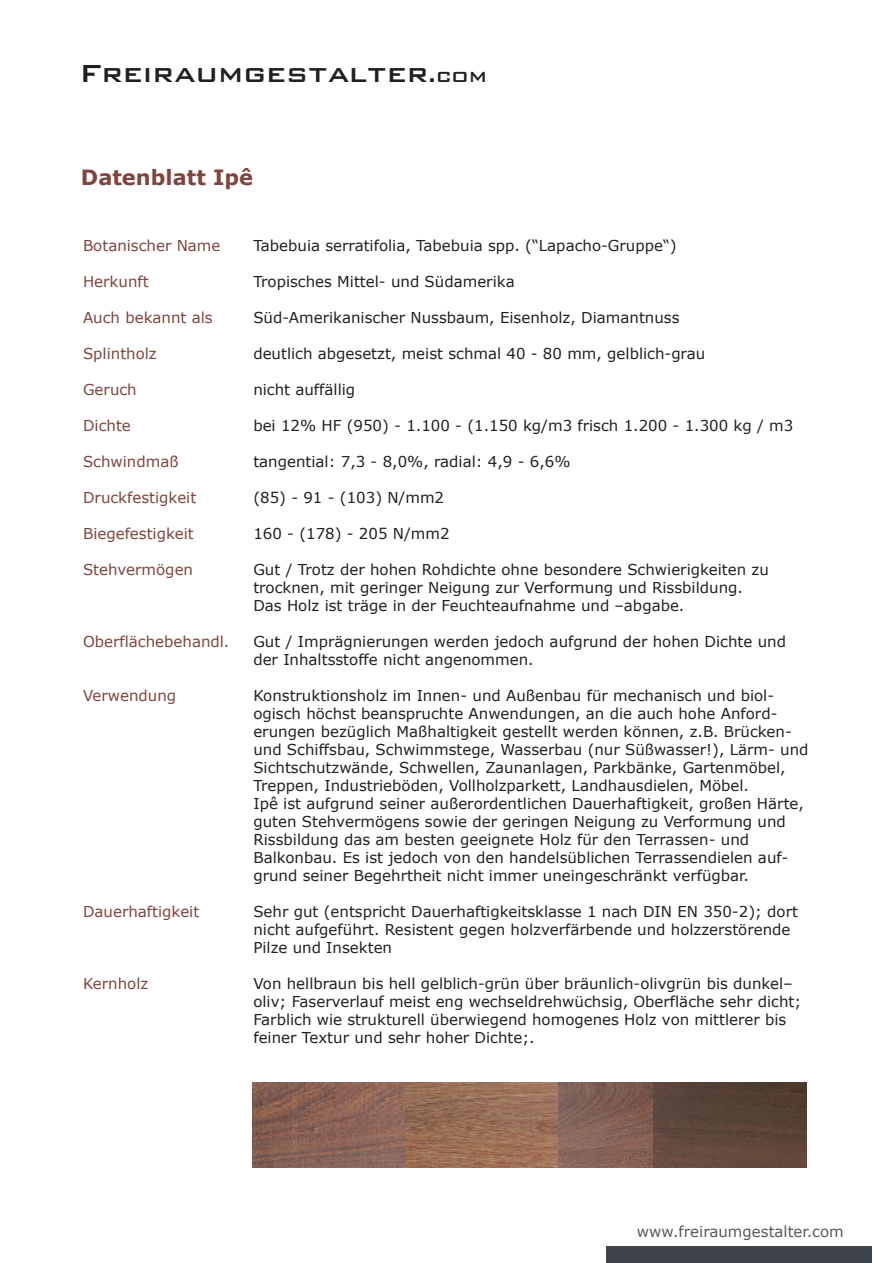
<style>
.page{position:relative;width:893px;height:1263px;background:#fff}
.page>*{position:absolute;margin:0;border:0;box-sizing:border-box;transform-origin:0 0}
.t1{font:500 33px "Bank Gothic BT";color:#231f20}
.t2{font:700 21px "Verdana";color:#80443e}
.t3{font:15px/18px "Verdana";color:#231f20}
.t4{font:15px "Verdana";color:#80443e}
.t5{font:15px "Verdana";color:#58595b}
.s1{font-size:24px}
</style>
<div class="page">
<div style="left:606px;top:1247px;width:265px;height:16px;background:#3e4449"></div>
<img style="left:252px;top:1083px;width:401px;height:85px">
<img style="left:653px;top:1083px;width:153px;height:85px">
<h1 class="t1" style="left:79px;top:55px;width:409px">Freiraumgestalter<span class="s1">.com</span></h1>
<h2 class="t2" style="left:81px;top:163px;width:174px">Datenblatt Ipê</h2>
<p class="t4" style="left:83px;top:235px;width:139px">Botanischer Name</p>
<p class="t4" style="left:83px;top:271px;width:67px">Herkunft</p>
<p class="t4" style="left:83px;top:307px;width:131px">Auch bekannt als</p>
<p class="t4" style="left:83px;top:343px;width:75px">Splintholz</p>
<p class="t4" style="left:83px;top:379px;width:55px">Geruch</p>
<p class="t4" style="left:83px;top:415px;width:49px">Dichte</p>
<p class="t4" style="left:83px;top:451px;width:97px">Schwindmaß</p>
<p class="t4" style="left:83px;top:487px;width:115px">Druckfestigkeit</p>
<p class="t4" style="left:83px;top:523px;width:112px">Biegefestigkeit</p>
<p class="t4" style="left:83px;top:559px;width:112px">Stehvermögen</p>
<p class="t4" style="left:83px;top:631px;width:148px">Oberflächebehandl.</p>
<p class="t4" style="left:83px;top:685px;width:95px">Verwendung</p>
<p class="t4" style="left:83px;top:901px;width:118px">Dauerhaftigkeit</p>
<p class="t4" style="left:83px;top:973px;width:67px">Kernholz</p>
<p class="t3" style="left:253px;top:236px;width:425px">Tabebuia serratifolia, Tabebuia spp. (“Lapacho-Gruppe“)</p>
<p class="t3" style="left:253px;top:272px;width:263px">Tropisches Mittel- und Südamerika</p>
<p class="t3" style="left:253px;top:308px;width:428px">Süd-Amerikanischer Nussbaum, Eisenholz, Diamantnuss</p>
<p class="t3" style="left:253px;top:344px;width:453px">deutlich abgesetzt, meist schmal 40 - 80 mm, gelblich-grau</p>
<p class="t3" style="left:253px;top:380px;width:103px">nicht auffällig</p>
<p class="t3" style="left:253px;top:416px;width:541px">bei 12% HF (950) - 1.100 - (1.150 kg/m3 frisch 1.200 - 1.300 kg / m3</p>
<p class="t3" style="left:253px;top:452px;width:319px">tangential: 7,3 - 8,0%, radial: 4,9 - 6,6%</p>
<p class="t3" style="left:253px;top:488px;width:192px">(85) - 91 - (103) N/mm2</p>
<p class="t3" style="left:253px;top:524px;width:198px">160 - (178) - 205 N/mm2</p>
<p class="t3" style="left:253px;top:560px;width:517px">Gut / Trotz der hohen Rohdichte ohne besondere Schwierigkeiten zu trocknen, mit geringer Neigung zur Verformung und Rissbildung.<br>Das Holz ist träge in der Feuchteaufnahme und –abgabe.</p>
<p class="t3" style="left:253px;top:632px;width:534px">Gut / Imprägnierungen werden jedoch aufgrund der hohen Dichte und der Inhaltsstoffe nicht angenommen.</p>
<p class="t3" style="left:253px;top:686px;width:557px">Konstruktionsholz im Innen- und Außenbau für mechanisch und biol&shy;ogisch höchst beanspruchte Anwendungen, an die auch hohe Anford&shy;erungen bezüglich Maßhaltigkeit gestellt werden können, z.B. Brücken&shy;und Schiffsbau, Schwimmstege, Wasserbau (nur Süßwasser!), Lärm- und Sichtschutzwände, Schwellen, Zaunanlagen, Parkbänke, Gartenmöbel, Treppen, Industrieböden, Vollholzparkett, Landhausdielen, Möbel.<br>Ipê ist aufgrund seiner außerordentlichen Dauerhaftigkeit, großen Härte, guten Stehvermögens sowie der geringen Neigung zu Verformung und Rissbildung das am besten geeignete Holz für den Terrassen- und Balkonbau. Es ist jedoch von den handelsüblichen Terrassendielen auf&shy;grund seiner Begehrtheit nicht immer uneingeschränkt verfügbar.</p>
<p class="t3" style="left:253px;top:902px;width:546px">Sehr gut (entspricht Dauerhaftigkeitsklasse 1 nach DIN EN 350-2); dort nicht aufgeführt. Resistent gegen holzverfärbende und holzzerstörende<br>Pilze und Insekten</p>
<p class="t3" style="left:253px;top:974px;width:549px">Von hellbraun bis hell gelblich-grün über bräunlich-olivgrün bis dunkel– oliv; Faserverlauf meist eng wechseldrehwüchsig, Oberfläche sehr dicht; Farblich wie strukturell überwiegend homogenes Holz von mittlerer bis feiner Textur und sehr hoher Dichte;.</p>
<p class="t5" style="left:637px;top:1221px;width:208px">www.freiraumgestalter.com</p>
</div>
